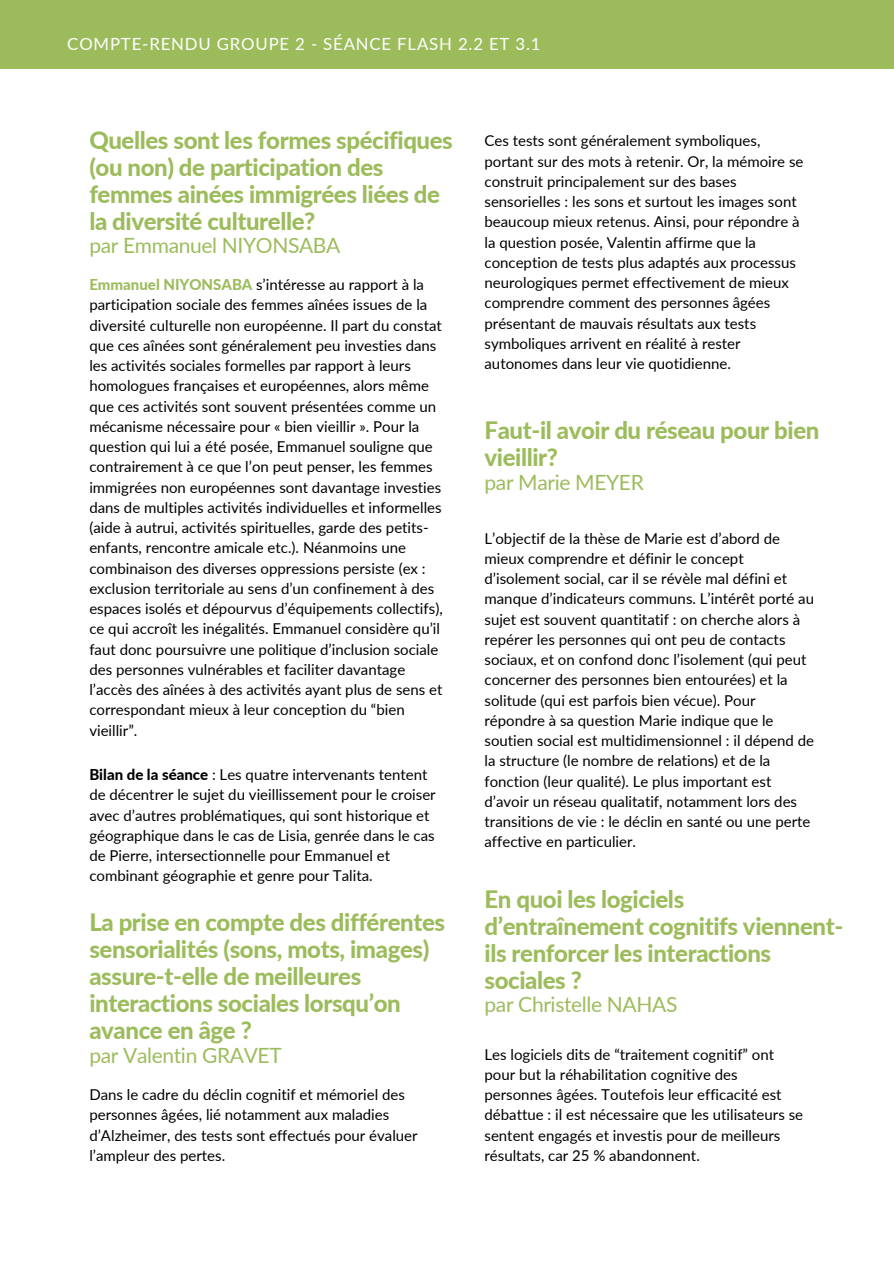
<style>
.page{position:relative;width:894px;height:1264px;background:#fff}
.page>*{position:absolute;margin:0;border:0;box-sizing:border-box;transform-origin:0 0}
.t1{font:800 24px/27px "Lato";letter-spacing:-.015em;color:#9cbc5c}
.t2{font:21px "Lato";letter-spacing:-.015em;color:#9cbc5c}
.t3{font:16.8px "Lato";letter-spacing:.05em;color:#fdfefe}
.t4{font:15px/20.2px "Lato";color:#000}
.s1{font-weight:800;color:#9cbc5c}
.s2{font-weight:800}
</style>
<div class="page">
<div style="left:0;top:0;width:893px;height:69px;background:#9cbc5c"></div>
<h2 class="t3" style="left:67px;top:34px;width:474px">COMPTE-RENDU GROUPE 2 - SÉANCE FLASH 2.2 ET 3.1</h2>
<h1 class="t1" style="left:89px;top:126px;width:365px">Quelles sont les formes spécifiques (ou non) de participation des femmes ainées immigrées liées de la diversité culturelle?</h1>
<h2 class="t2" style="left:89px;top:232px;width:252px">par Emmanuel NIYONSABA</h2>
<p class="t4" style="left:89px;top:274px;width:355px"><span class="s1">Emmanuel NIYONSABA</span> s’intéresse au rapport à la participation sociale des femmes aînées issues de la diversité culturelle non européenne. Il part du constat que ces aînées sont généralement peu investies dans les activités sociales formelles par rapport à leurs homologues françaises et européennes, alors même que ces activités sont souvent présentées comme un mécanisme nécessaire pour « bien vieillir ». Pour la question qui lui a été posée, Emmanuel souligne que contrairement à ce que l’on peut penser, les femmes immigrées non européennes sont davantage investies dans de multiples activités individuelles et informelles (aide à autrui, activités spirituelles, garde des petits&shy;enfants, rencontre amicale etc.). Néanmoins une combinaison des diverses oppressions persiste (ex : exclusion territoriale au sens d’un confinement à des espaces isolés et dépourvus d’équipements collectifs), ce qui accroît les inégalités. Emmanuel considère qu’il faut donc poursuivre une politique d’inclusion sociale des personnes vulnérables et faciliter davantage l’accès des aînées à des activités ayant plus de sens et correspondant mieux à leur conception du “bien vieillir”.</p>
<p class="t4" style="left:89px;top:764px;width:348px"><span class="s2">Bilan de la séance</span> : Les quatre intervenants tentent de décentrer le sujet du vieillissement pour le croiser avec d’autres problématiques, qui sont historique et géographique dans le cas de Lisia, genrée dans le cas de Pierre, intersectionnelle pour Emmanuel et combinant géographie et genre pour Talita.</p>
<h1 class="t1" style="left:89px;top:908px;width:357px">La prise en compte des différentes sensorialités (sons, mots, images) assure-t-elle de meilleures interactions sociales lorsqu’on avance en âge ?</h1>
<h2 class="t2" style="left:89px;top:1042px;width:194px">par Valentin GRAVET</h2>
<p class="t4" style="left:89px;top:1084px;width:330px">Dans le cadre du déclin cognitif et mémoriel des personnes âgées, lié notamment aux maladies d’Alzheimer, des tests sont effectués pour évaluer l’ampleur des pertes.</p>
<p class="t4" style="left:484px;top:130px;width:320px">Ces tests sont généralement symboliques, portant sur des mots à retenir. Or, la mémoire se construit principalement sur des bases sensorielles : les sons et surtout les images sont beaucoup mieux retenus. Ainsi, pour répondre à la question posée, Valentin affirme que la conception de tests plus adaptés aux processus neurologiques permet effectivement de mieux comprendre comment des personnes âgées présentant de mauvais résultats aux tests symboliques arrivent en réalité à rester autonomes dans leur vie quotidienne.</p>
<h1 class="t1" style="left:484px;top:416px;width:336px">Faut-il avoir du réseau pour bien vieillir?</h1>
<h2 class="t2" style="left:484px;top:469px;width:161px">par Marie MEYER</h2>
<p class="t4" style="left:484px;top:527px;width:331px">L’objectif de la thèse de Marie est d’abord de mieux comprendre et définir le concept d’isolement social, car il se révèle mal défini et manque d’indicateurs communs. L’intérêt porté au sujet est souvent quantitatif : on cherche alors à repérer les personnes qui ont peu de contacts sociaux, et on confond donc l’isolement (qui peut concerner des personnes bien entourées) et la solitude (qui est parfois bien vécue). Pour répondre à sa question Marie indique que le soutien social est multidimensionnel : il dépend de la structure (le nombre de relations) et de la fonction (leur qualité). Le plus important est d’avoir un réseau qualitatif, notamment lors des transitions de vie : le déclin en santé ou une perte affective en particulier.</p>
<h1 class="t1" style="left:484px;top:885px;width:360px">En quoi les logiciels d’entraînement cognitifs viennent&shy;ils renforcer les interactions sociales ?</h1>
<h2 class="t2" style="left:484px;top:991px;width:194px">par Christelle NAHAS</h2>
<p class="t4" style="left:484px;top:1043px;width:320px">Les logiciels dits de “traitement cognitif” ont pour but la réhabilitation cognitive des personnes âgées. Toutefois leur efficacité est débattue : il est nécessaire que les utilisateurs se sentent engagés et investis pour de meilleurs résultats, car 25 % abandonnent.</p>
</div>
